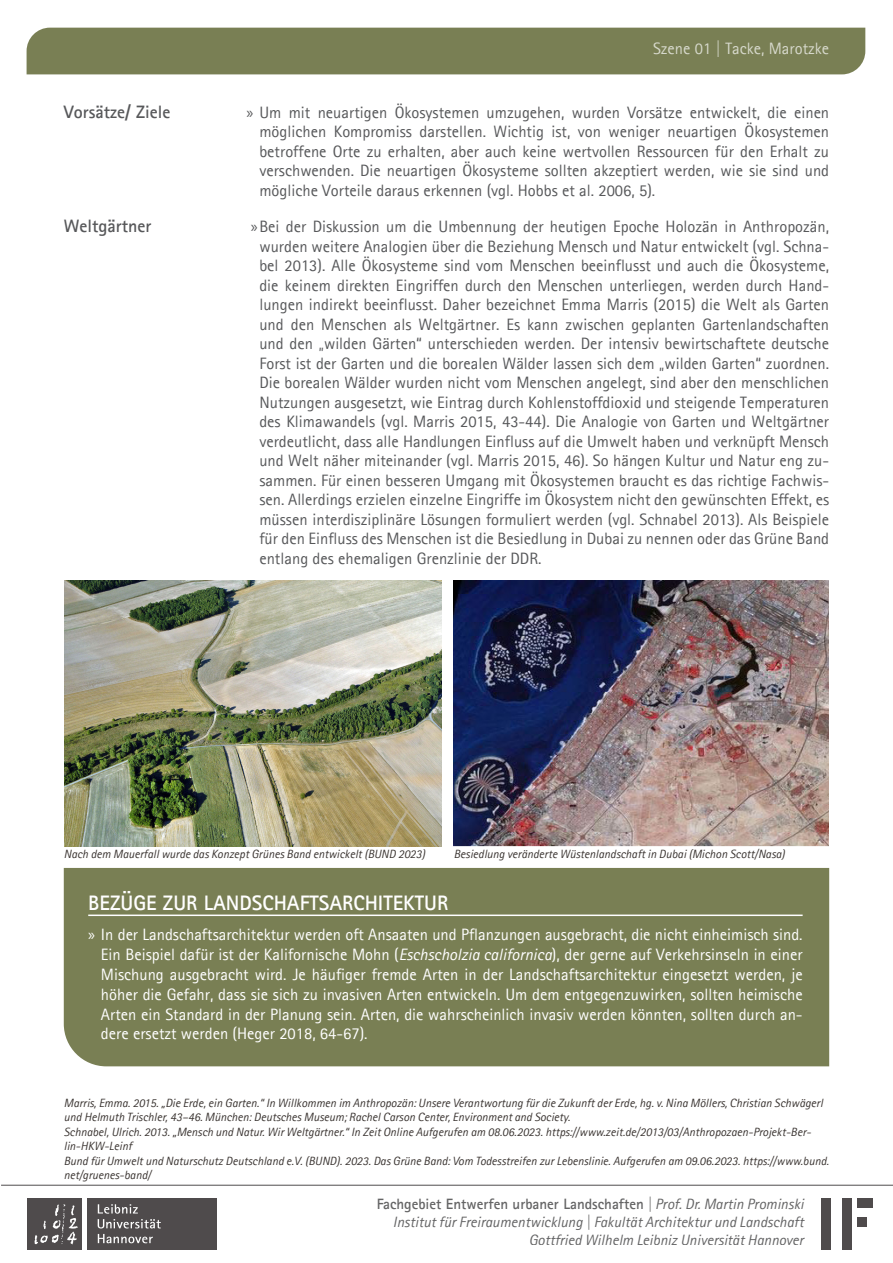
<style>
.page{position:relative;width:893px;height:1263px;background:#fff}
.page>*{position:absolute;margin:0;border:0;box-sizing:border-box;transform-origin:0 0}
.t1{font:700 21px "Agfa Rotis Sans Serif";color:#fff}
.t2{font:700 18px "Agfa Rotis Sans Serif";color:#57585a}
.t3{font:16.5px/19.5px "Agfa Rotis Sans Serif";color:#57585a;text-align:justify}
.t4{font:16.5px/19.8px "Agfa Rotis Sans Serif";color:#fff;text-align:justify}
.t5{font:italic 15px/18px "Agfa Rotis Sans Serif";color:#3e3e3f;text-align:right}
.t6{font:italic 12px/14.4px "Agfa Rotis Sans Serif";color:#3b3532}
.s1{font-family:"Myriad Pro"}
.s2{font-style:italic}
.s3{font-weight:700;font-style:normal}
</style>
<div class="page">
<hr style="left:1px;top:1185px;width:892px;height:1px;background:#231f20">
<div style="left:842px;top:1198px;width:9px;height:51px;background:#4f4b4c"></div>
<div style="left:821px;top:1198px;width:9px;height:51px;background:#4f4b4c"></div>
<div style="left:857px;top:1218px;width:10px;height:9px;background:#4f4b4c"></div>
<div style="left:857px;top:1198px;width:16px;height:9px;background:#4f4b4c"></div>
<div style="left:88px;top:1198px;width:129px;height:51px;background:#4f4b4c"></div>
<div style="left:28px;top:1198px;width:54px;height:51px;background:#4f4b4c"></div>
<svg style="left:98px;top:1204px;width:63px;height:24px"></svg>
<svg style="left:98px;top:1234px;width:55px;height:9px"></svg>
<svg style="left:34px;top:1204px;width:44px;height:40px"></svg>
<div style="left:27px;top:28px;width:838px;height:46px;background:#797f54"></div>
<div style="left:64px;top:868px;width:765px;height:198px;background:#797f54"></div>
<hr style="left:88px;top:914px;width:715px;height:2px;background:#fff">
<img style="left:454px;top:580px;width:375px;height:267px">
<img style="left:64px;top:580px;width:377px;height:267px">
<p class="t4" style="left:653px;top:38px;width:178px">Szene 01 | Tacke, Marotzke</p>
<p class="t2" style="left:64px;top:101px;width:108px">Vorsätze/ Ziele</p>
<p class="t3" style="left:259px;top:102px;width:571px;text-indent:-13px"><span class="s1">»</span> Um mit neuartigen Ökosystemen umzugehen, wurden Vorsätze entwickelt, die einen möglichen Kompromiss darstellen. Wichtig ist, von weniger neuartigen Ökosystemen betroffene Orte zu erhalten, aber auch keine wertvollen Ressourcen für den Erhalt zu verschwenden. Die neuartigen Ökosysteme sollten akzeptiert werden, wie sie sind und mögliche Vorteile daraus erkennen (vgl. Hobbs et al. 2006, 5).</p>
<p class="t3" style="left:259px;top:217px;width:571px;text-indent:-8px"><span class="s1">»</span>Bei der Diskussion um die Umbennung der heutigen Epoche Holozän in Anthropozän, wurden weitere Analogien über die Beziehung Mensch und Natur entwickelt (vgl. Schna&shy;bel 2013). Alle Ökosysteme sind vom Menschen beeinflusst und auch die Ökosysteme, die keinem direkten Eingriffen durch den Menschen unterliegen, werden durch Hand&shy;lungen indirekt beeinflusst. Daher bezeichnet Emma Marris (2015) die Welt als Garten und den Menschen als Weltgärtner. Es kann zwischen geplanten Gartenlandschaften und den „wilden Gärten“ unterschieden werden. Der intensiv bewirtschaftete deutsche Forst ist der Garten und die borealen Wälder lassen sich dem „wilden Garten“ zuordnen.<br>Die borealen Wälder wurden nicht vom Menschen angelegt, sind aber den menschlichen Nutzungen ausgesetzt, wie Eintrag durch Kohlenstoffdioxid und steigende Temperaturen des Klimawandels (vgl. Marris 2015, 43-44). Die Analogie von Garten und Weltgärtner verdeutlicht, dass alle Handlungen Einfluss auf die Umwelt haben und verknüpft Mensch und Welt näher miteinander (vgl. Marris 2015, 46). So hängen Kultur und Natur eng zu&shy;sammen. Für einen besseren Umgang mit Ökosystemen braucht es das richtige Fachwis&shy;sen. Allerdings erzielen einzelne Eingriffe im Ökosystem nicht den gewünschten Effekt, es müssen interdisziplinäre Lösungen formuliert werden (vgl. Schnabel 2013). Als Beispiele für den Einfluss des Menschen ist die Besiedlung in Dubai zu nennen oder das Grüne Band entlang des ehemaligen Grenzlinie der DDR.</p>
<p class="t2" style="left:64px;top:215px;width:89px">Weltgärtner</p>
<p class="t6" style="left:64px;top:846px;width:363px">Nach dem Mauerfall wurde das Konzept Grünes Band entwickelt (BUND 2023)</p>
<p class="t6" style="left:454px;top:846px;width:333px">Besiedlung veränderte Wüstenlandschaft in Dubai (Michon Scott/Nasa)</p>
<p class="t1" style="left:88px;top:890px;width:362px">BEZÜGE ZUR LANDSCHAFTSARCHITEKTUR</p>
<p class="t4" style="left:101px;top:925px;width:703px;text-indent:-13px"><span class="s1">»</span> In der Landschaftsarchitektur werden oft Ansaaten und Pflanzungen ausgebracht, die nicht einheimisch sind.<br>Ein Beispiel dafür ist der Kalifornische Mohn (<span class="s2">Eschscholzia californica</span>), der gerne auf Verkehrsinseln in einer Mischung ausgebracht wird. Je häufiger fremde Arten in der Landschaftsarchitektur eingesetzt werden, je höher die Gefahr, dass sie sich zu invasiven Arten entwickeln. Um dem entgegenzuwirken, sollten heimische Arten ein Standard in der Planung sein. Arten, die wahrscheinlich invasiv werden könnten, sollten durch an&shy;dere ersetzt werden (Heger 2018, 64-67).</p>
<p class="t6" style="left:64px;top:1096px;width:767px">Marris, Emma. 2015. „Die Erde, ein Garten.“ In Willkommen im Anthropozän: Unsere Verantwortung für die Zukunft der Erde, hg. v. Nina Möllers, Christian Schwägerl und Helmuth Trischler, 43–46. München: Deutsches Museum; Rachel Carson Center, Environment and Society.<br>Schnabel, Ulrich. 2013. „Mensch und Natur. Wir Weltgärtner.“ In Zeit Online Aufgerufen am 08.06.2023. https://www.zeit.de/2013/03/Anthropozaen-Projekt-Ber&shy;lin-HKW-Leinf<br>Bund für Umwelt und Naturschutz Deutschland e.V. (BUND). 2023. Das Grüne Band: Vom Todesstreifen zur Lebenslinie. Aufgerufen am 09.06.2023. https://www.bund. net/gruenes-band/</p>
<p class="t5" style="left:376px;top:1195px;width:429px"><span class="s3">Fachgebiet Entwerfen urbaner Landschaften</span> | Prof. Dr. Martin Prominski<br>Institut für Freiraumentwicklung | Fakultät Architektur und Landschaft<br>Gottfried Wilhelm Leibniz Universität Hannover</p>
</div>
